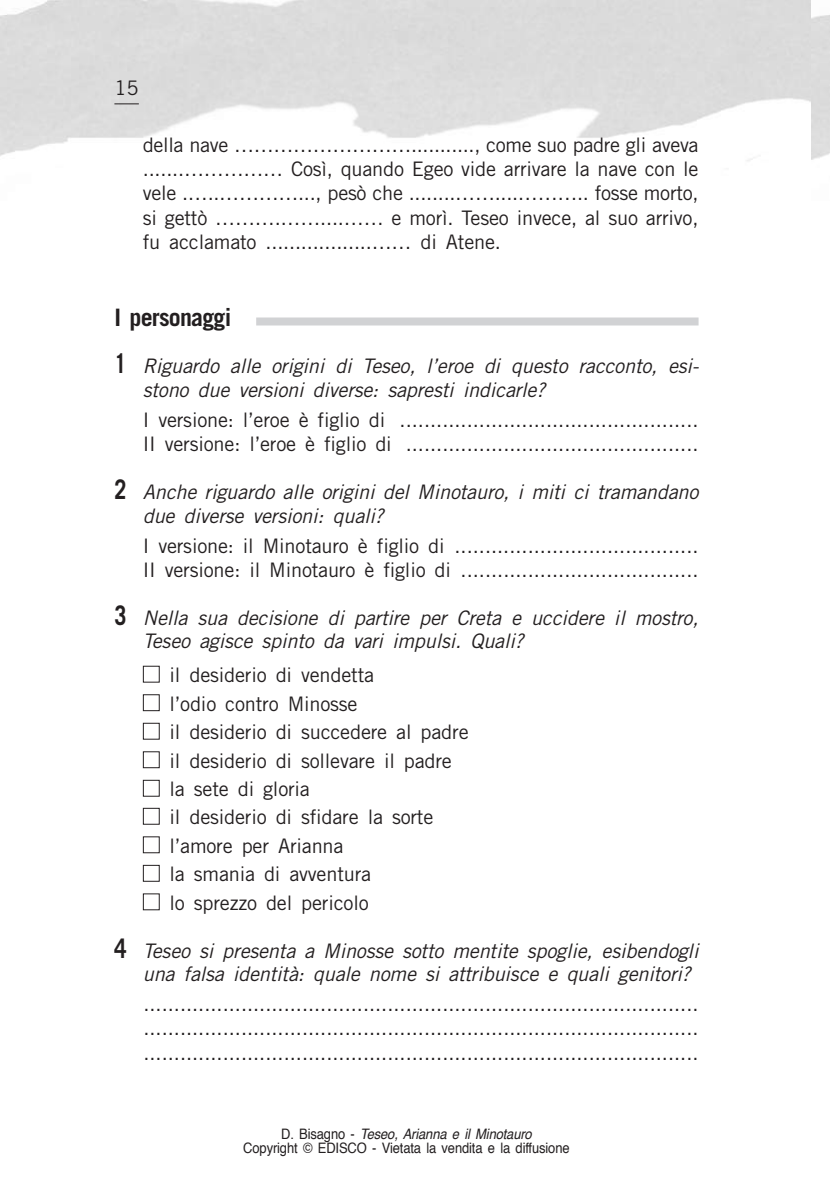
<style>
.page{position:relative;width:830px;height:1199px;background:#fff}
.page>*{position:absolute;margin:0;border:0;box-sizing:border-box;transform-origin:0 0}
.t1{font:700 24px "Trade Gothic";letter-spacing:-.035em;color:#231f20}
.t2{font:20px/24.4px "Trade Gothic";letter-spacing:-.01em;color:#231f20;text-align:justify}
.t3{font:italic 20px/23.4px "Trade Gothic";letter-spacing:-.01em;color:#231f20}
.t4{font:14.4px/14.6px "Helvetica";letter-spacing:-.01em;color:#231f20;text-align:center;scale:.9 1}
.s1{font-weight:700;font-style:normal;font-size:27px}
.s2{color:#fff}
.s3{font-style:italic}
</style>
<div class="page">
<div style="left:812px;top:13px;width:18px;height:147px;background:#dcdcdc"></div>
<div style="left:256px;top:317px;width:442px;height:8px;background:#d1d2d4"></div>
<svg style="left:114px;top:103px;width:25px;height:1px"></svg>
<p class="t2" style="left:114px;top:77px;width:26px">15</p>
<p class="t2" style="left:143px;top:134px;width:557px">della nave ………………………..........., come suo padre gli aveva .......…………… Così, quando Egeo vide arrivare la nave con le vele .…..…………..., pesò che ........……....……….. fosse morto, si gettò ……….……....…… e morì. Teseo invece, al suo arrivo, fu acclamato ..................…… di Atene.</p>
<p class="t1" style="left:114px;top:308px;width:118px">I personaggi</p>
<p class="t3" style="left:143px;top:356px;width:557px;text-indent:-28px"><span class="s1">1</span> Riguardo alle origini di Teseo, l’eroe di questo racconto, esi&shy;stono due versioni diverse: sapresti indicarle?</p>
<p class="t2" style="left:143px;top:409px;width:557px">I versione: l’eroe è figlio di .................................................<br>II versione: l’eroe è figlio di ................................................</p>
<p class="t3" style="left:143px;top:482px;width:557px;text-indent:-28px"><span class="s1">2</span> Anche riguardo alle origini del Minotauro, i miti ci tramandano due diverse versioni: quali?</p>
<p class="t2" style="left:143px;top:535px;width:557px">I versione: il Minotauro è figlio di ........................................<br>II versione: il Minotauro è figlio di .......................................</p>
<p class="t3" style="left:143px;top:607px;width:557px;text-indent:-28px"><span class="s1">3</span> Nella sua decisione di partire per Creta e uccidere il mostro,<br>Teseo agisce spinto da vari impulsi. Quali?</p>
<p class="t2" style="left:142px;top:664px;width:233px"><span class="s2">■</span> il desiderio di vendetta</p>
<p class="t2" style="left:142px;top:693px;width:216px"><span class="s2">■</span> l’odio contro Minosse</p>
<p class="t2" style="left:142px;top:721px;width:328px"><span class="s2">■</span> il desiderio di succedere al padre</p>
<p class="t2" style="left:142px;top:750px;width:311px"><span class="s2">■</span> il desiderio di sollevare il padre</p>
<p class="t2" style="left:142px;top:778px;width:169px"><span class="s2">■</span> la sete di gloria</p>
<p class="t2" style="left:142px;top:806px;width:292px"><span class="s2">■</span> il desiderio di sfidare la sorte</p>
<p class="t2" style="left:142px;top:835px;width:202px"><span class="s2">■</span> l’amore per Arianna</p>
<p class="t2" style="left:142px;top:863px;width:230px"><span class="s2">■</span> la smania di avventura</p>
<p class="t2" style="left:142px;top:892px;width:228px"><span class="s2">■</span> lo sprezzo del pericolo</p>
<p class="t3" style="left:143px;top:940px;width:557px;text-indent:-28px"><span class="s1">4</span> Teseo si presenta a Minosse sotto mentite spoglie, esibendogli una falsa identità: quale nome si attribuisce e quali genitori?</p>
<p class="t2" style="left:143px;top:993px;width:556px">........................................................................................... ........................................................................................... ...........................................................................................</p>
<p class="t4" style="left:243px;top:1127px;width:364px">D. Bisagno - <span class="s3">Teseo, Arianna e il Minotauro<br></span>Copyright © EDISCO - Vietata la vendita e la diffusione</p>
</div>
